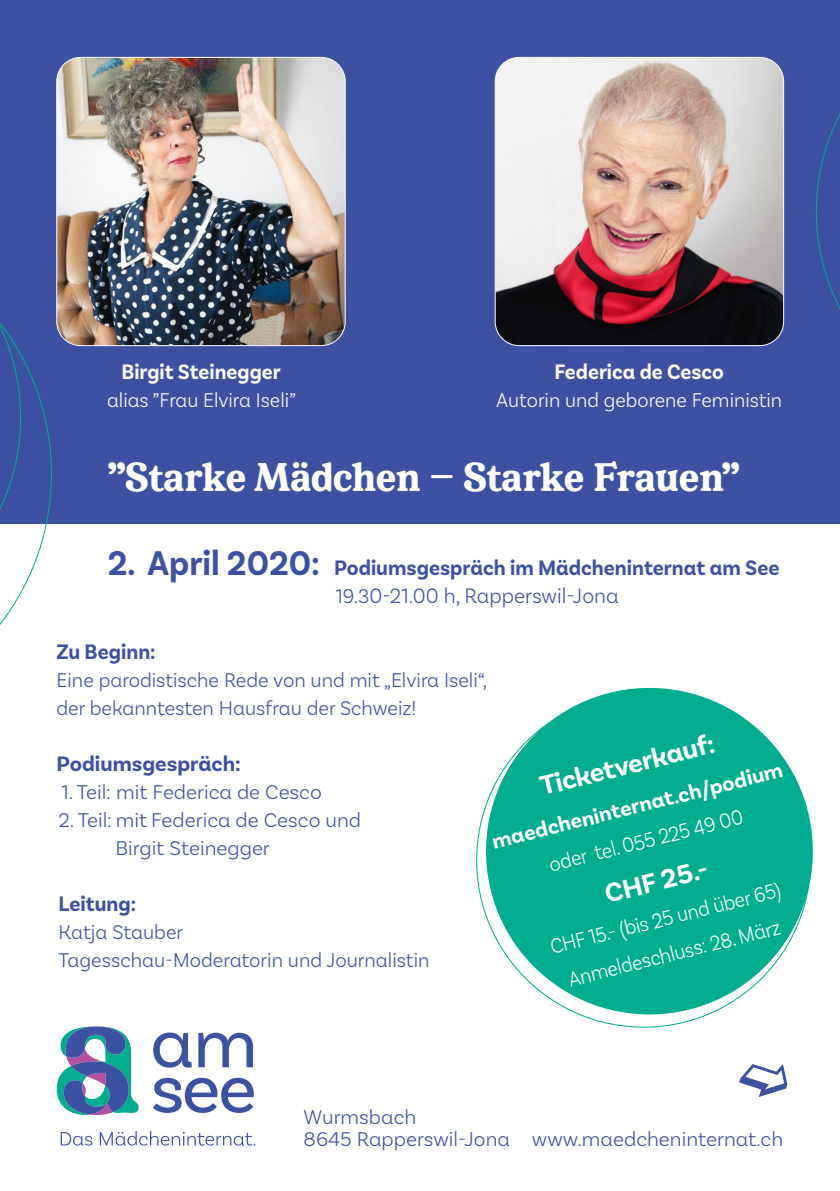
<style>
.page{position:relative;width:840px;height:1191px;background:#fff}
.page>*{position:absolute;margin:0;border:0;box-sizing:border-box;transform-origin:0 0}
.Lauftext_blau{font:700 40px "Livorno";color:#fff}
.Lauftext_blau-2{font:700 36px "Basic Sans Alt";color:#3d51a3;scale:.96 1}
.t1{font:700 28px "Basic Sans Alt";color:#fff}
.t2{font:300 22px "Basic Sans Alt";color:#fff;scale:.9 1}
.Lauftext_blau-3{font:700 22px "Basic Sans Alt";color:#3d51a3;scale:.96 1}
.Lauftext_blau-4{font:700 22px "Basic Sans Alt";color:#fff;scale:.95 1}
.Lauftext_blau-5{font:300 22px "Basic Sans Alt";color:#3d51a3;scale:.96 1}
.Lauftext_blau-6{font:700 22px "Basic Sans Alt";color:#fff}
.Lauftext_blau-7{font:700 22px "Basic Sans Alt";color:#3d51a3}
.Lauftext_blau-8{font:300 21px/28px "Basic Sans Alt";color:#3d51a3;scale:.96 1}
.Lauftext_blau-9{font:300 21px/22px "Basic Sans Alt";color:#3d51a3}
.Lauftext_blau-10{font:300 21px "Basic Sans Alt";color:#fff;scale:.95 1}
.s1{font-size:21px}
</style>
<div class="page">
<svg style="left:57px;top:1026px;width:198px;height:119px"></svg>
<div style="left:0;top:0;width:839px;height:524px;background:#3d51a3"></div>
<div style="left:485px;top:687px;width:328px;height:328px;background:#00ad8f;border-radius:50%"></div>
<img style="left:58px;top:57px;width:287px;height:289px">
<div style="left:56px;top:57px;width:289px;height:289px;border:1px solid #fff;border-radius:24px"></div>
<img style="left:496px;top:57px;width:287px;height:289px">
<div style="left:494px;top:57px;width:289px;height:289px;border:1px solid #fff;border-radius:24px"></div>
<svg style="left:815px;top:115px;width:24px;height:193px"></svg>
<svg style="left:0;top:193px;width:65px;height:432px"></svg>
<p class="Lauftext_blau-4" style="left:121px;top:358px;width:169px">Birgit Steinegger</p>
<p class="Lauftext_blau-10" style="left:107px;top:387px;width:200px">alias ”Frau Elvira Iseli”</p>
<p class="Lauftext_blau-4" style="left:554px;top:358px;width:180px">Federica de Cesco</p>
<p class="Lauftext_blau-10" style="left:496px;top:387px;width:302px">Autorin und geborene Feministin</p>
<p class="Lauftext_blau" style="left:109px;top:450px;width:632px">”Starke Mädchen — Starke Frauen”</p>
<p class="Lauftext_blau-2" style="left:108px;top:541px;width:222px">2. April 2020:</p>
<p class="Lauftext_blau-3" style="left:334px;top:554px;width:465px">Podiumsgespräch im Mädcheninternat am See</p>
<p class="Lauftext_blau-5" style="left:335px;top:582px;width:296px"><span class="s1">19.3</span>0-21.00 h, Rapperswil-Jona</p>
<p class="Lauftext_blau-3" style="left:56px;top:638px;width:105px">Zu Beginn:</p>
<p class="Lauftext_blau-8" style="left:56px;top:665px;width:450px">Eine parodistische Rede von und mit „Elvira Iseli“, der bekanntesten Hausfrau der Schweiz!</p>
<p class="Lauftext_blau-7" style="left:56px;top:750px;width:186px">Podiumsgespräch:</p>
<p class="Lauftext_blau-9" style="left:62px;top:780px;width:262px">1. Teil: mit Federica de Cesco</p>
<p class="Lauftext_blau-9" style="left:58px;top:808px;width:304px">2. Teil: mit Federica de Cesco und</p>
<p class="Lauftext_blau-9" style="left:115px;top:836px;width:156px">Birgit Steinegger</p>
<p class="Lauftext_blau-3" style="left:58px;top:890px;width:82px">Leitung:</p>
<p class="Lauftext_blau-8" style="left:58px;top:917px;width:131px">Katja Stauber</p>
<p class="Lauftext_blau-8" style="left:58px;top:945px;width:388px">Tagesschau-Moderatorin und Journalistin</p>
<p class="t1" style="left:536px;top:770px;width:180px;rotate:-14deg">Ticketverkauf:</p>
<p class="Lauftext_blau-6" style="left:489px;top:828px;width:300px;rotate:-14deg">maedcheninternat.ch/podium</p>
<p class="t2" style="left:546px;top:852px;width:223px;rotate:-14deg">oder tel. 055 225 49 00</p>
<p class="t1" style="left:600px;top:877px;width:107px;rotate:-14deg">CHF 25.-</p>
<p class="t2" style="left:547px;top:934px;width:264px;rotate:-14deg">CHF 15.- (bis 25 und über 65)</p>
<p class="t2" style="left:565px;top:966px;width:243px;rotate:-14deg">Anmeldeschluss: 28. März</p>
<p class="Lauftext_blau-9" style="left:303px;top:1105px;width:481px">Wurmsbach<br>8645 Rapperswil-Jona www.maedcheninternat.ch</p>
</div>
